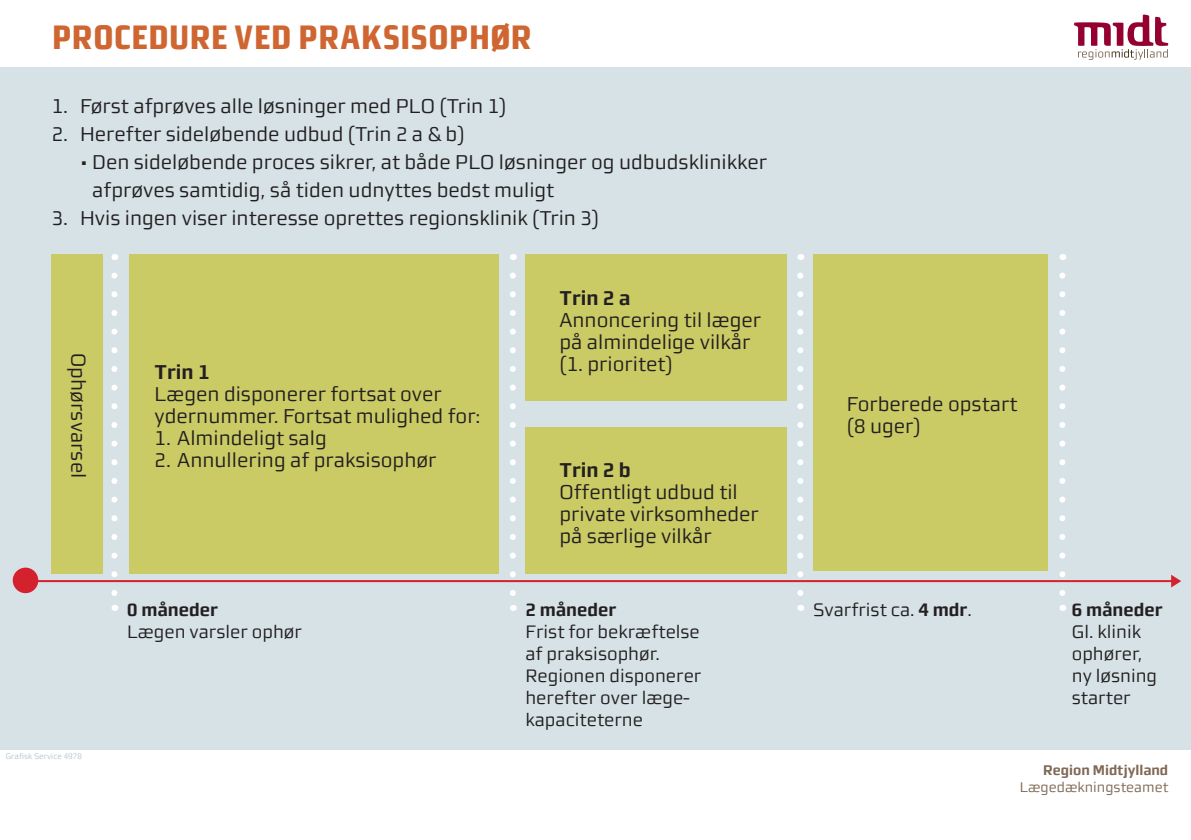
<style>
.page{position:relative;width:1191px;height:840px;background:#fff}
.page>*{position:absolute;margin:0;border:0;box-sizing:border-box;transform-origin:0 0}
.rubrik_forside{font:40px "Morgan Sans Cond Bold Caps";letter-spacing:-.005em;color:#cf6632}
.t1{font:20px/22px "midtsans";color:#231f20}
.t2{font:700 20px "midtsans";color:#231f20}
.t3{font:18px/22px "midtsans";color:#231f20}
.t4{font:700 18px "midtsans";color:#231f20}
.Afsender_2__linje{font:14px "midtsans";color:#7f6854}
.Afsender_1__linje{font:700 14px "midtsans";color:#7f6854}
.bt{font:8px "midtsans";color:#b2c7cd}
.s1{font-weight:700}
</style>
<div class="page">
<div style="left:0;top:67px;width:1191px;height:682px;background:#d6e2e6"></div>
<div style="left:129px;top:254px;width:370px;height:319px;background:#cbcb65"></div>
<div style="left:52px;top:254px;width:51px;height:319px;background:#cbcb65"></div>
<div style="left:525px;top:254px;width:261px;height:146px;background:#cbcb65"></div>
<div style="left:813px;top:254px;width:234px;height:316px;background:#cbcb65"></div>
<div style="left:525px;top:427px;width:261px;height:146px;background:#cbcb65"></div>
<div style="left:13px;top:567px;width:25px;height:26px;background:#d4212e;border-radius:50%"></div>
<hr style="left:30px;top:579px;width:1144px;height:2px;background:#d4212e">
<svg style="left:111px;top:275px;width:6px;height:321px"></svg>
<svg style="left:510px;top:275px;width:6px;height:321px"></svg>
<svg style="left:797px;top:275px;width:6px;height:321px"></svg>
<svg style="left:1059px;top:275px;width:6px;height:321px"></svg>
<svg style="left:1171px;top:574px;width:10px;height:13px"></svg>
<svg style="left:1074px;top:14px;width:94px;height:46px"></svg>
<p class="rubrik_forside" style="left:52px;top:16px;width:482px">PROCEDURE VED PRAKSISOPHØR</p>
<p class="t1" style="left:52px;top:95px;width:456px">1. Først afprøves alle løsninger med PLO (Trin 1)</p>
<p class="t1" style="left:52px;top:123px;width:414px">2. Herefter sideløbende udbud (Trin 2 a &amp; b)</p>
<p class="t1" style="left:92px;top:148px;width:676px;line-height:28px;text-indent:-12px">• Den sideløbende proces sikrer, at både PLO løsninger og udbudsklinikker afprøves samtidig, så tiden udnyttes bedst muligt</p>
<p class="t1" style="left:52px;top:207px;width:549px">3. Hvis ingen viser interesse oprettes regionsklinik (Trin 3)</p>
<p class="t1" style="left:90px;top:353px;width:126px;rotate:90deg">Ophørsvarsel</p>
<p class="t2" style="left:155px;top:360px;width:56px">Trin 1</p>
<p class="t1" style="left:155px;top:382px;width:327px">Lægen disponerer fortsat over ydernummer. Fortsat mulighed for:</p>
<p class="t1" style="left:155px;top:426px;width:174px">1. Almindeligt salg</p>
<p class="t1" style="left:155px;top:448px;width:283px">2. Annullering af praksisophør</p>
<p class="bt" style="left:6px;top:751px;width:78px">Grafisk Service 4978</p>
<p class="t4" style="left:127px;top:598px;width:92px">0 måneder</p>
<p class="t3" style="left:127px;top:620px;width:176px">Lægen varsler ophør</p>
<p class="t2" style="left:559px;top:286px;width:72px">Trin 2 a</p>
<p class="t1" style="left:559px;top:309px;width:203px">Annoncering til læger på almindelige vilkår</p>
<p class="t1" style="left:559px;top:353px;width:115px">(1. prioritet)</p>
<p class="t2" style="left:559px;top:458px;width:73px">Trin 2 b</p>
<p class="t1" style="left:559px;top:481px;width:201px">Offentligt udbud til private virksomheder på særlige vilkår</p>
<p class="t4" style="left:525px;top:598px;width:92px">2 måneder</p>
<p class="t3" style="left:525px;top:620px;width:176px">Frist for bekræftelse af praksisophør.</p>
<p class="t3" style="left:525px;top:664px;width:177px">Regionen disponerer herefter over læge&shy;kapaciteterne</p>
<p class="t1" style="left:847px;top:392px;width:172px">Forberede opstart</p>
<p class="t1" style="left:847px;top:414px;width:75px">(8 uger)</p>
<p class="t3" style="left:813px;top:598px;width:160px">Svarfrist ca. <span class="s1">4 mdr</span>.</p>
<p class="t4" style="left:1071px;top:598px;width:92px">6 måneder</p>
<p class="t3" style="left:1071px;top:620px;width:87px">Gl. klinik ophører, ny løsning starter</p>
<p class="Afsender_1__linje" style="left:1043px;top:761px;width:127px">Region Midtjylland</p>
<p class="Afsender_2__linje" style="left:1019px;top:778px;width:150px">Lægedækningsteamet</p>
</div>
